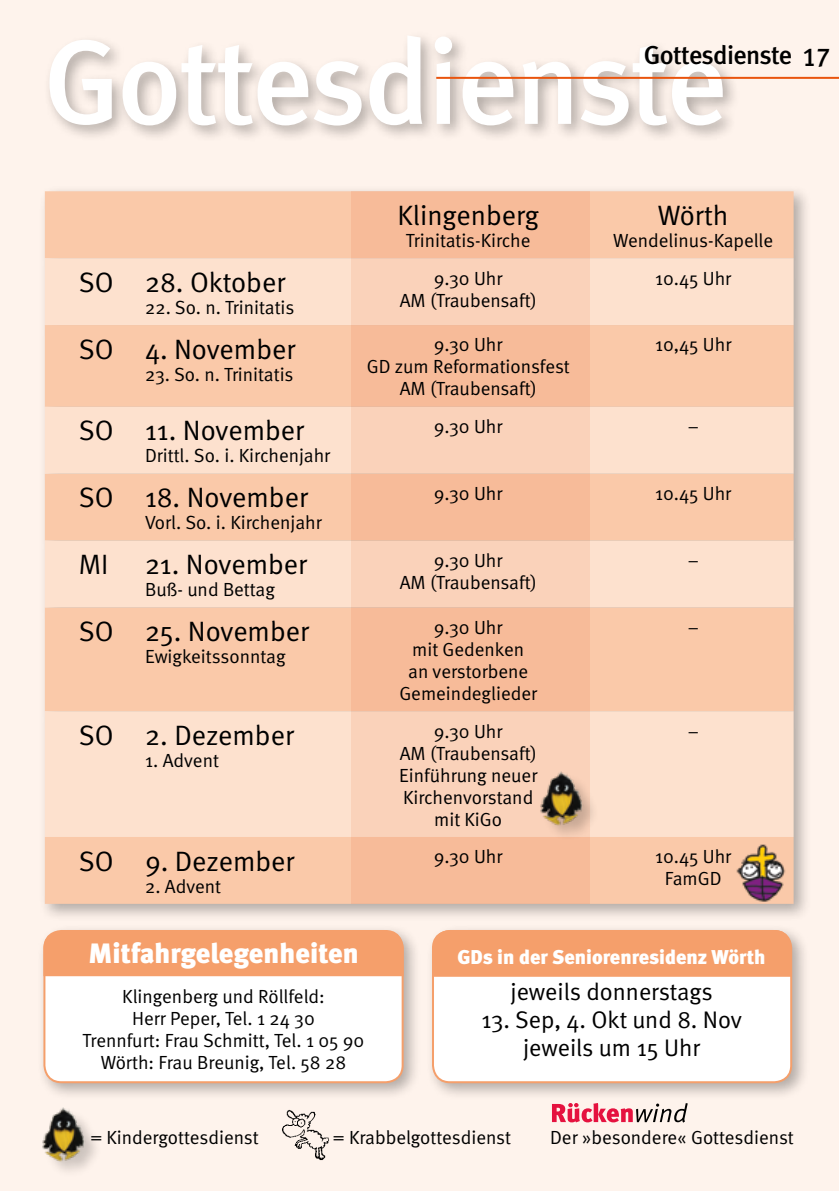
<style>
.page{position:relative;width:839px;height:1191px;background:#fff}
.page>*{position:absolute;margin:0;border:0;box-sizing:border-box;transform-origin:0 0}
.t1{font:120px "Meta Medium LF";letter-spacing:-.025em;color:#fff}
.t2{font:28px "Meta Normal";color:#000}
.t3{font:900 28px "Meta";color:#fff}
.t4{font:26px "Meta Medium LF";letter-spacing:-.025em;color:#000}
.t5{font:24px/28px "Meta Normal";color:#000;text-align:center}
.t6{font:900 20px "Meta";color:#fff}
.t7{font:19px/22px "Meta Normal";color:#000;text-align:center}
</style>
<div class="page">
<div style="left:1px;top:0;width:838px;height:1191px;background:#fef3ec"></div>
<div style="left:37px;top:923px;width:384px;height:177px;background:#000;opacity:.3"></div>
<div style="left:44px;top:931px;width:358px;height:151px;background:#fff;border-radius:17px"></div>
<div style="left:43px;top:930px;width:360px;height:153px;border:2px solid #f59f6b;border-radius:17px"></div>
<div style="left:425px;top:923px;width:384px;height:177px;background:#000;opacity:.3"></div>
<div style="left:433px;top:931px;width:358px;height:151px;background:#fff;border-radius:17px"></div>
<div style="left:432px;top:930px;width:360px;height:153px;border:2px solid #f59f6b;border-radius:17px"></div>
<div style="left:43px;top:30px;width:697px;height:113px;background:#000;opacity:.3"></div>
<hr style="left:436px;top:77px;width:403px;height:2px;background:#e9540d">
<div style="left:433px;top:930px;width:358px;height:46px;background:#f59f6b"></div>
<div style="left:43px;top:931px;width:360px;height:45px;background:#f59f6b"></div>
<div style="left:43px;top:1109px;width:59px;height:70px;background:#000;opacity:.2"></div>
<img style="left:42px;top:1108px;width:47px;height:53px">
<img style="left:282px;top:1109px;width:47px;height:52px">
<svg style="left:552px;top:1103px;width:135px;height:19px"></svg>
<div style="left:38px;top:185px;width:773px;height:736px;background:#000;opacity:.3"></div>
<div style="left:45px;top:191px;width:748px;height:713px;background:#fac9a9"></div>
<svg style="left:45px;top:258px;width:748px;height:579px;background:#fbd6bd"></svg>
<svg style="left:351px;top:191px;width:238px;height:713px;background:#f8c5a7"></svg>
<img style="left:735px;top:839px;width:52px;height:66px">
<div style="left:540px;top:772px;width:60px;height:70px;background:#000;opacity:.2"></div>
<img style="left:535px;top:771px;width:51px;height:54px">
<h1 class="t1" style="left:43px;top:13px;width:685px">Gottesdienste</h1>
<h3 class="t4" style="left:644px;top:40px;width:188px">Gottesdienste 17</h3>
<h2 class="t2" style="left:79px;top:266px;width:208px">SO 28. Oktober</h2>
<p class="t7" style="left:145px;top:296px;width:151px">22. So. n. Trinitatis</p>
<h2 class="t2" style="left:79px;top:333px;width:218px">SO 4. November</h2>
<p class="t7" style="left:145px;top:363px;width:150px">23. So. n. Trinitatis</p>
<h2 class="t2" style="left:79px;top:414px;width:227px">SO 11. November</h2>
<p class="t7" style="left:145px;top:444px;width:187px">Drittl. So. i. Kirchenjahr</p>
<h2 class="t2" style="left:79px;top:481px;width:230px">SO 18. November</h2>
<p class="t7" style="left:145px;top:511px;width:178px">Vorl. So. i. Kirchenjahr</p>
<h2 class="t2" style="left:79px;top:548px;width:31px">MI</h2>
<h2 class="t2" style="left:145px;top:548px;width:163px">21. November</h2>
<p class="t7" style="left:145px;top:578px;width:131px">Buß- und Bettag</p>
<h2 class="t2" style="left:79px;top:615px;width:231px">SO 25. November</h2>
<p class="t7" style="left:145px;top:645px;width:142px">Ewigkeitssonntag</p>
<h2 class="t2" style="left:79px;top:719px;width:216px">SO 2. Dezember</h2>
<p class="t7" style="left:145px;top:749px;width:75px">1. Advent</p>
<h2 class="t2" style="left:79px;top:844px;width:217px">SO 9. Dezember</h2>
<p class="t7" style="left:145px;top:874px;width:78px">2. Advent</p>
<h2 class="t2" style="left:397px;top:199px;width:143px">Klingenberg</h2>
<p class="t7" style="left:406px;top:229px;width:126px">Trinitatis-Kirche</p>
<h2 class="t2" style="left:658px;top:199px;width:72px">Wörth</h2>
<p class="t7" style="left:613px;top:229px;width:161px">Wendelinus-Kapelle</p>
<p class="t7" style="left:400px;top:267px;width:138px">9.30 Uhr<br>AM (Traubensaft)</p>
<p class="t7" style="left:655px;top:267px;width:78px">10.45 Uhr</p>
<p class="t7" style="left:367px;top:334px;width:204px">9.30 Uhr<br>GD zum Reformationsfest<br>AM (Traubensaft)</p>
<p class="t7" style="left:655px;top:334px;width:78px">10,45 Uhr</p>
<p class="t7" style="left:434px;top:415px;width:70px">9.30 Uhr</p>
<p class="t7" style="left:687px;top:415px;width:13px">–</p>
<p class="t7" style="left:434px;top:482px;width:70px">9.30 Uhr</p>
<p class="t7" style="left:655px;top:482px;width:78px">10.45 Uhr</p>
<p class="t7" style="left:400px;top:549px;width:138px">9.30 Uhr<br>AM (Traubensaft)</p>
<p class="t7" style="left:687px;top:549px;width:13px">–</p>
<p class="t7" style="left:399px;top:616px;width:139px">9.30 Uhr<br>mit Gedenken<br>an verstorbene<br>Gemeindeglieder</p>
<p class="t7" style="left:687px;top:616px;width:13px">–</p>
<p class="t7" style="left:399px;top:720px;width:140px">9.30 Uhr<br>AM (Traubensaft)<br>Einführung neuer<br>Kirchenvorstand mit KiGo</p>
<p class="t7" style="left:687px;top:720px;width:13px">–</p>
<p class="t7" style="left:434px;top:845px;width:70px">9.30 Uhr</p>
<p class="t7" style="left:655px;top:845px;width:78px">10.45 Uhr<br>FamGD</p>
<h2 class="t3" style="left:88px;top:936px;width:271px">Mitfahrgelegenheiten</h2>
<p class="t7" style="left:83px;top:985px;width:283px">Klingenberg und Röllfeld:<br>Herr Peper, Tel. 1 24 30<br>Trennfurt: Frau Schmitt, Tel. 1 05 90<br>Wörth: Frau Breunig, Tel. 58 28</p>
<p class="t6" style="left:457px;top:944px;width:310px">GDs in der Seniorenresidenz Wörth</p>
<p class="t5" style="left:510px;top:977px;width:204px">jeweils donnerstags</p>
<p class="t5" style="left:481px;top:1005px;width:262px">13. Sep, 4. Okt und 8. Nov jeweils um 15 Uhr</p>
<p class="t7" style="left:90px;top:1126px;width:170px">= Kindergottesdienst</p>
<p class="t7" style="left:333px;top:1126px;width:180px">= Krabbelgottesdienst</p>
<p class="t7" style="left:550px;top:1126px;width:245px">Der »besondere« Gottesdienst</p>
</div>
